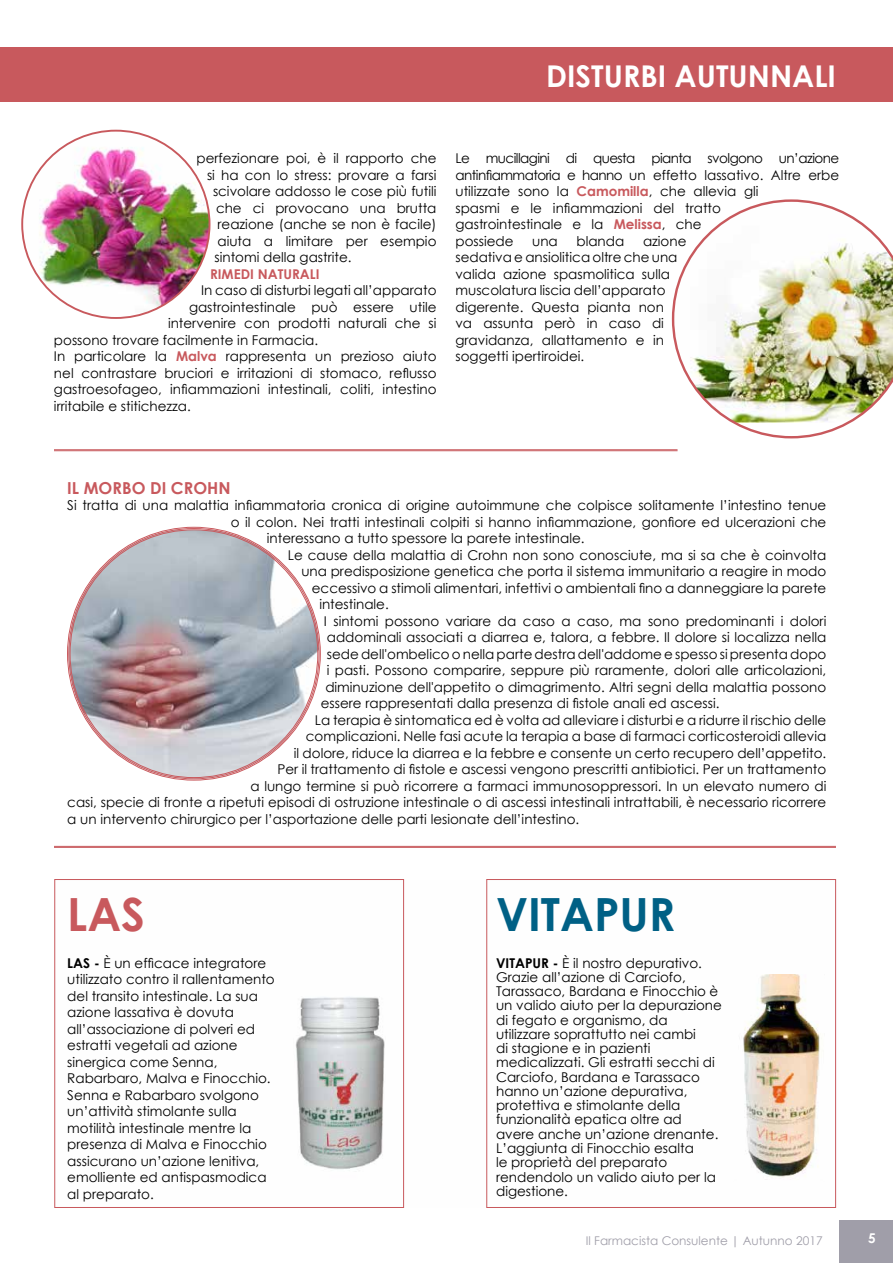
<style>
.page{position:relative;width:893px;height:1263px;background:#fff}
.page>*{position:absolute;margin:0;border:0;box-sizing:border-box;transform-origin:0 0}
.t1{font:700 45.75px "Century Gothic";color:#006085}
.t2{font:700 45.75px "Century Gothic";color:#c8595d}
.t3{font:700 30px "Century Gothic";color:#fff}
.t4{font:700 16.5px "Century Gothic";color:#c8595d}
.t5{font:13.5px/16.5px "Century Gothic";color:#000}
.t6{font:700 13.5px "Century Gothic";color:#c8595d}
.t7{font:700 13.5px "Century Gothic";color:#fff}
.t8{font:12px "Century Gothic";color:#a09ea9}
.s1{font-weight:700;color:#c8595d}
.s2{font-weight:700}
</style>
<div class="page">
<div style="left:0;top:48px;width:893px;height:54px;background:#c8595d"></div>
<div style="left:840px;top:1220px;width:53px;height:43px;background:#a09ea9"></div>
<div style="left:54px;top:879px;width:350px;height:329px;border:1px solid #c8595d"></div>
<hr style="left:54px;top:449px;width:623px;height:1px;background:#c8595d">
<hr style="left:54px;top:450px;width:623px;height:1px;background:#c8595d">
<hr style="left:54px;top:846px;width:782px;height:1px;background:#c8595d">
<hr style="left:54px;top:847px;width:782px;height:1px;background:#c8595d">
<img style="left:69px;top:530px;width:250px;height:249px">
<img style="left:22px;top:131px;width:188px;height:187px;border-radius:94px">
<img style="left:672px;top:199px;width:221px;height:239px">
<img style="left:295px;top:997px;width:90px;height:173px">
<img style="left:743px;top:974px;width:77px;height:203px">
<div style="left:486px;top:879px;width:350px;height:329px;border:1px solid #c8595d"></div>
<h2 class="t3" style="left:546px;top:53px;width:16px">disturbi</h2>
<h2 class="t3" style="left:675px;top:53px;width:163px">aUTUNNALI</h2>
<p class="t5" style="left:196px;top:150px;width:242px">perfezionare poi, è il rapporto che</p>
<p class="t5" style="left:207px;top:166px;width:231px">si ha con lo stress: provare a farsi</p>
<p class="t5" style="left:213px;top:183px;width:225px">scivolare addosso le cose più futili</p>
<p class="t5" style="left:216px;top:199px;width:222px">che ci provocano una brutta</p>
<p class="t5" style="left:217px;top:216px;width:221px">reazione (anche se non è facile)</p>
<p class="t5" style="left:217px;top:232px;width:221px">aiuta a limitare per esempio</p>
<p class="t5" style="left:214px;top:249px;width:139px">sintomi della gastrite.</p>
<p class="t6" style="left:210px;top:264px;width:111px">RIMEDI NATURALI</p>
<p class="t5" style="left:201px;top:282px;width:237px">In caso di disturbi legati all’apparato</p>
<p class="t5" style="left:189px;top:298px;width:249px">gastrointestinale può essere utile</p>
<p class="t5" style="left:168px;top:315px;width:270px">intervenire con prodotti naturali che si</p>
<p class="t5" style="left:54px;top:331px;width:266px">possono trovare facilmente in Farmacia.</p>
<p class="t5" style="left:54px;top:348px;width:384px">In particolare la <span class="s1">Malva</span> rappresenta un prezioso aiuto</p>
<p class="t5" style="left:54px;top:364px;width:384px">nel contrastare bruciori e irritazioni di stomaco, reflusso</p>
<p class="t5" style="left:54px;top:381px;width:384px">gastroesofageo, infiammazioni intestinali, coliti, intestino</p>
<p class="t5" style="left:54px;top:397px;width:138px">irritabile e stitichezza.</p>
<p class="t5" style="left:455px;top:150px;width:385px">Le mucillagini di questa pianta svolgono un’azione antinfiammatoria e hanno un effetto lassativo. Altre erbe utilizzate sono la <span class="s1">Camomilla</span>, che allevia gli<br>spasmi e le infiammazioni del tratto<br>gastrointestinale e la <span class="s1">Melissa</span>, che<br>possiede</p>
<p class="t5" style="left:455px;top:232px;width:232px;text-indent:187px">azione sedativa e ansiolitica oltre che una valida azione spasmolitica sulla muscolatura liscia dell’apparato digerente. Questa pianta non<br>va assunta però in caso di gravidanza, allattamento e in soggetti ipertiroidei.</p>
<p class="t5" style="left:532px;top:232px;width:27px">una</p>
<p class="t5" style="left:576px;top:232px;width:49px">blanda</p>
<p class="t4" style="left:67px;top:475px;width:165px">IL MORBO DI CROHN</p>
<p class="t5" style="left:67px;top:497px;width:760px">Si tratta di una malattia infiammatoria cronica di origine autoimmune che colpisce solitamente l’intestino tenue</p>
<p class="t5" style="left:231px;top:513px;width:597px">o il colon. Nei tratti intestinali colpiti si hanno infiammazione, gonfiore ed ulcerazioni che</p>
<p class="t5" style="left:267px;top:530px;width:319px">interessano a tutto spessore la parete intestinale.</p>
<p class="t5" style="left:288px;top:546px;width:540px">Le cause della malattia di Crohn non sono conosciute, ma si sa che è coinvolta</p>
<p class="t5" style="left:301px;top:563px;width:526px">una predisposizione genetica che porta il sistema immunitario a reagire in modo</p>
<p class="t5" style="left:312px;top:579px;width:516px">eccessivo a stimoli alimentari, infettivi o ambientali fino a danneggiare la parete</p>
<p class="t5" style="left:319px;top:596px;width:71px">intestinale.</p>
<p class="t5" style="left:324px;top:612px;width:504px">I sintomi possono variare da caso a caso, ma sono predominanti i dolori</p>
<p class="t5" style="left:327px;top:629px;width:501px">addominali associati a diarrea e, talora, a febbre. Il dolore si localizza nella</p>
<p class="t5" style="left:327px;top:645px;width:501px">sede dell'ombelico o nella parte destra dell'addome e spesso si presenta dopo</p>
<p class="t5" style="left:327px;top:662px;width:501px">i pasti. Possono comparire, seppure più raramente, dolori alle articolazioni,</p>
<p class="t5" style="left:325px;top:678px;width:502px">diminuzione dell'appetito o dimagrimento. Altri segni della malattia possono</p>
<p class="t5" style="left:321px;top:695px;width:400px">essere rappresentati dalla presenza di fistole anali ed ascessi.</p>
<p class="t5" style="left:315px;top:711px;width:513px">La terapia è sintomatica ed è volta ad alleviare i disturbi e a ridurre il rischio delle</p>
<p class="t5" style="left:306px;top:728px;width:522px">complicazioni. Nelle fasi acute la terapia a base di farmaci corticosteroidi allevia</p>
<p class="t5" style="left:294px;top:744px;width:534px">il dolore, riduce la diarrea e la febbre e consente un certo recupero dell’appetito.</p>
<p class="t5" style="left:277px;top:761px;width:550px">Per il trattamento di fistole e ascessi vengono prescritti antibiotici. Per un trattamento</p>
<p class="t5" style="left:250px;top:777px;width:577px">a lungo termine si può ricorrere a farmaci immunosoppressori. In un elevato numero di</p>
<p class="t5" style="left:67px;top:794px;width:760px">casi, specie di fronte a ripetuti episodi di ostruzione intestinale o di ascessi intestinali intrattabili, è necessario ricorrere</p>
<p class="t5" style="left:67px;top:810px;width:513px">a un intervento chirurgico per l’asportazione delle parti lesionate dell’intestino.</p>
<h1 class="t2" style="left:67px;top:879px;width:79px">LAS</h1>
<p class="t5" style="left:67px;top:954px;width:209px"><span class="s2">LAS -</span> È un efficace integratore utilizzato contro il rallentamento del transito intestinale. La sua azione lassativa è dovuta all’associazione di polveri ed estratti vegetali ad azione sinergica come Senna,<br>Rabarbaro, Malva e Finocchio.<br>Senna e Rabarbaro svolgono un’attività stimolante sulla motilità intestinale mentre la presenza di Malva e Finocchio assicurano un’azione lenitiva, emolliente ed antispasmodica al preparato.</p>
<h1 class="t1" style="left:496px;top:879px;width:181px">VITAPUR</h1>
<p class="t5" style="left:496px;top:955px;width:227px;line-height:14.2px"><span class="s2">VITAPUR -</span> È il nostro depurativo.<br>Grazie all’azione di Carciofo,<br>Tarassaco, Bardana e Finocchio è un valido aiuto per la depurazione di fegato e organismo, da utilizzare soprattutto nei cambi<br>di stagione e in pazienti medicalizzati. Gli estratti secchi di<br>Carciofo, Bardana e Tarassaco hanno un’azione depurativa, protettiva e stimolante della funzionalità epatica oltre ad avere anche un’azione drenante.<br>L’aggiunta di Finocchio esalta<br>le proprietà del preparato rendendolo un valido aiuto per la digestione.</p>
<p class="t8" style="left:586px;top:1232px;width:238px">Il Farmacista Consulente | Autunno 2017</p>
<p class="t7" style="left:868px;top:1227px;width:9px">5</p>
</div>
